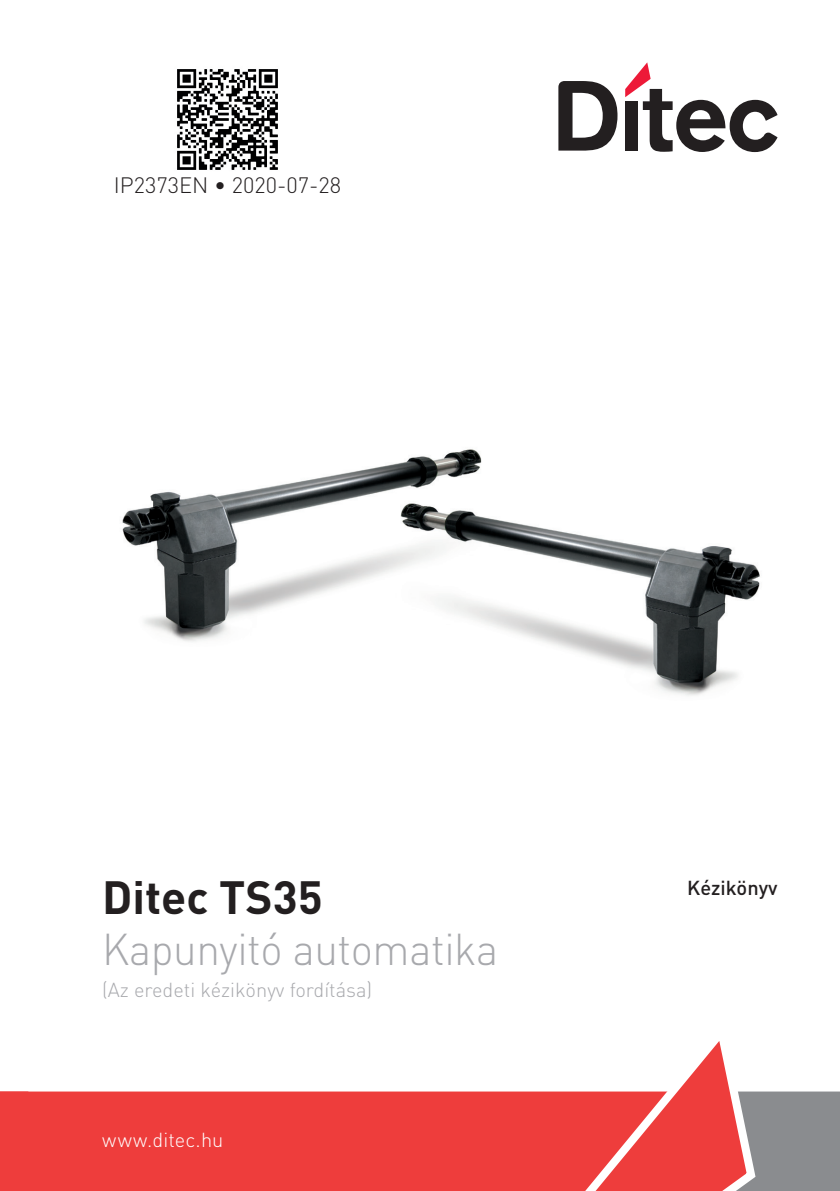
<style>
.page{position:relative;width:840px;height:1191px;background:#fff}
.page>*{position:absolute;margin:0;border:0;box-sizing:border-box;transform-origin:0 0}
.t1{font:700 46px "DIN Pro";color:#231f20}
.t2{font:300 44px "DIN Pro";letter-spacing:-.01em;color:#a8a9ad;scale:.96 1}
.t3{font:300 22px "DIN Pro";color:#231f20}
.t4{font:300 20px "DIN Pro";color:#a8a9ad}
.t5{font:300 20px "DIN Pro";letter-spacing:.01em;color:#fff}
.t6{font:500 20px "DIN Pro";color:#231f20}
</style>
<div class="page">
<div style="left:28px;top:1091px;width:490px;height:100px;background:#ee3d3c"></div>
<div style="left:761px;top:1091px;width:78px;height:100px;background:#8a8c8f"></div>
<svg style="left:518px;top:1041px;width:243px;height:150px"></svg>
<div style="left:0;top:1091px;width:28px;height:100px;background:#ee3d3c"></div>
<svg style="left:558px;top:81px;width:59px;height:70px"></svg>
<svg style="left:625px;top:62px;width:152px;height:90px"></svg>
<img style="left:177px;top:69px;width:101px;height:101px">
<img style="left:122px;top:449px;width:638px;height:247px">
<p class="t3" style="left:114px;top:170px;width:228px">IP2373EN • 2020-07-28</p>
<h1 class="t1" style="left:102px;top:866px;width:222px">Ditec TS35</h1>
<h2 class="t2" style="left:102px;top:919px;width:414px">Kapunyitó automatika</h2>
<p class="t4" style="left:102px;top:976px;width:271px">(Az eredeti kézikönyv fordítása)</p>
<p class="t5" style="left:102px;top:1126px;width:123px">www.ditec.hu</p>
<p class="t6" style="left:686px;top:873px;width:92px">Kézikönyv</p>
</div>
